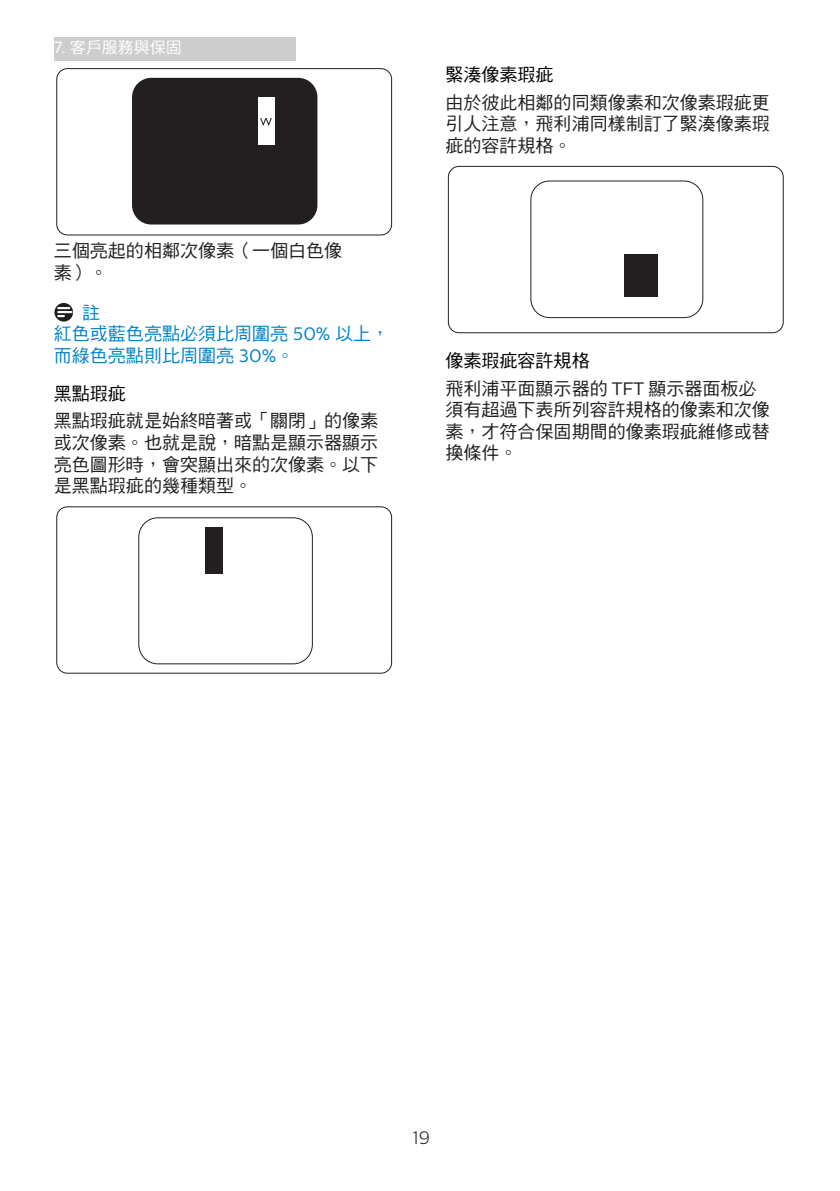
<style>
.page{position:relative;width:840px;height:1191px;background:#fff}
.page>*{position:absolute;margin:0;border:0;box-sizing:border-box;transform-origin:0 0}
.chapter-paragraph{font:18px/21.6px "DF Hei Std W5";color:#231f20;text-align:justify}
.Note_body{font:18px/21.6px "DF Hei Std W5";color:#0082c5}
.Heading_3{font:18px "DF Hei Std W5";color:#000}
.t1{font:300 18px "Centrale Sans";color:#231f20}
.Heading_4_blue{font:18px "DF Hei Std W5";color:#0082c5}
.t2{font:16px "DF Hei Std W5";color:#fff}
.s1{font-family:"Centrale Sans"}
</style>
<div class="page">
<div style="left:54px;top:37px;width:242px;height:24px;background:#cdcdcd"></div>
<div style="left:448px;top:166px;width:335px;height:167px;border:1px solid #231f20;border-radius:11px"></div>
<div style="left:530px;top:181px;width:172px;height:137px;border:1px solid #231f20;border-radius:19px"></div>
<div style="left:624px;top:254px;width:33px;height:43px;background:#231f20"></div>
<div style="left:56px;top:68px;width:335px;height:167px;border:1px solid #231f20;border-radius:11px"></div>
<div style="left:132px;top:78px;width:185px;height:146px;background:#231f20;border-radius:19px"></div>
<div style="left:258px;top:97px;width:16px;height:47px;background:#fff"></div>
<svg style="left:260px;top:118px;width:12px;height:8px"></svg>
<svg style="left:54px;top:302px;width:20px;height:20px"></svg>
<div style="left:54px;top:302px;width:20px;height:20px;border:1px solid #fff;border-radius:50%"></div>
<svg style="left:58px;top:307px;width:13px;height:10px"></svg>
<div style="left:56px;top:506px;width:335px;height:167px;border:1px solid #231f20;border-radius:11px"></div>
<div style="left:138px;top:517px;width:174px;height:147px;border:1px solid #231f20;border-radius:19px"></div>
<div style="left:205px;top:527px;width:18px;height:46px;background:#231f20"></div>
<p class="t2" style="left:54px;top:39px;width:129px"><span class="s1">7.</span> 客戶服務與保固</p>
<p class="chapter-paragraph" style="left:54px;top:239px;width:290px">三個亮起的相鄰次像素（一個白色像素）。</p>
<p class="Heading_4_blue" style="left:82px;top:302px;width:19px">註</p>
<p class="Note_body" style="left:54px;top:322px;width:336px">紅色或藍色亮點必須比周圍亮 <span class="s1">50%</span> 以上，而綠色亮點則比周圍亮 <span class="s1">30%</span>。</p>
<p class="Heading_3" style="left:54px;top:384px;width:73px">黑點瑕疵</p>
<p class="chapter-paragraph" style="left:54px;top:410px;width:326px">黑點瑕疵就是始終暗著或「關閉」的像素或次像素。也就是說，暗點是顯示器顯示亮色圖形時，會突顯出來的次像素。以下是黑點瑕疵的幾種類型。</p>
<p class="Heading_3" style="left:445px;top:65px;width:110px">緊湊像素瑕疵</p>
<p class="chapter-paragraph" style="left:445px;top:91px;width:326px">由於彼此相鄰的同類像素和次像素瑕疵更引人注意，飛利浦同樣制訂了緊湊像素瑕疵的容許規格。</p>
<p class="Heading_3" style="left:445px;top:351px;width:146px">像素瑕疵容許規格</p>
<p class="chapter-paragraph" style="left:445px;top:377px;width:326px;text-align:left">飛利浦平面顯示器的 <span class="s1">TFT</span> 顯示器面板必須有超過下表所列容許規格的像素和次像素，才符合保固期間的像素瑕疵維修或替換條件。</p>
<p class="t1" style="left:412px;top:1128px;width:19px">19</p>
</div>
